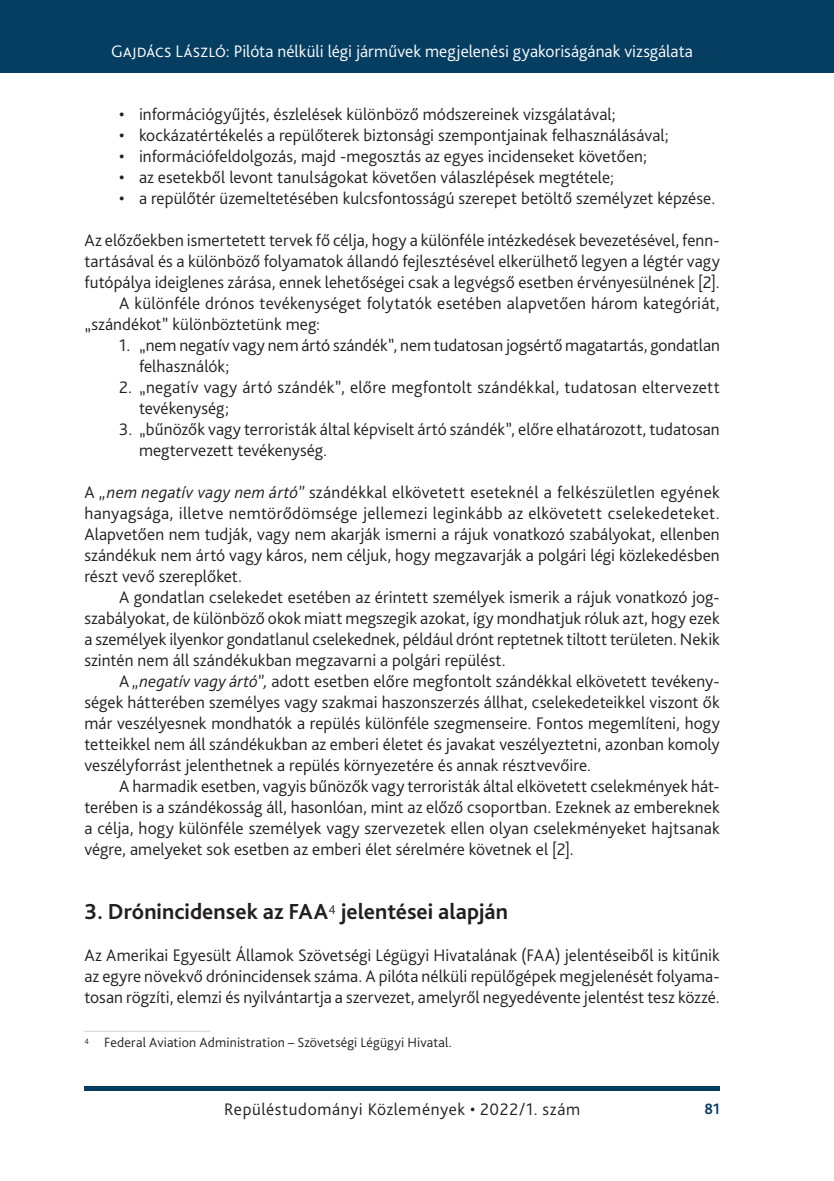
<style>
.page{position:relative;width:834px;height:1181px;background:#fff}
.page>*{position:absolute;margin:0;border:0;box-sizing:border-box;transform-origin:0 0}
._1_1__Head_bold_13{font:700 22.75px "Bliss Pro";color:#231f20}
._1__Body{font:300 17.5px/21px "Bliss Pro";letter-spacing:.005em;color:#231f20;text-align:justify}
._2__Body_1st_paragra{font:300 17.5px/21px "Bliss Pro";color:#231f20;text-align:justify}
.Bullett_üres{font:300 17.5px/21px "Bliss Pro";letter-spacing:.005em;color:#231f20}
.t1{font:300 17.5px "Bliss Pro";letter-spacing:.005em;color:#fff}
._1__Body-2{font:300 17.5px "Bliss Pro";letter-spacing:.03em;color:#231f20}
.t2{font:700 15.75px "Bliss Pro";color:#063e62;scale:.95 1}
.Footnote_text{font:300 14px "Bliss Pro";letter-spacing:.01em;color:#231f20}
.s1{font-weight:400}
.s2{font-style:italic}
</style>
<div class="page">
<div style="left:0;top:0;width:833px;height:73px;background:#063e62"></div>
<div style="left:84px;top:1086px;width:635px;height:5px;background:#063e62"></div>
<hr style="left:84px;top:1031px;width:126px;height:1px;background:#d1d2d4">
<p class="t1" style="left:111px;top:41px;width:583px">Gajdács László: Pilóta nélküli légi járművek megjelenési gyakoriságának vizsgálata</p>
<p class="_1__Body" style="left:119px;top:103px;width:498px"><span class="s1">•</span> információgyűjtés, észlelések különböző módszereinek vizsgálatával;</p>
<p class="_1__Body" style="left:119px;top:124px;width:551px"><span class="s1">•</span> kockázatértékelés a repülőterek biztonsági szempontjainak felhasználásával;</p>
<p class="_1__Body" style="left:119px;top:145px;width:529px"><span class="s1">•</span> információfeldolgozás, majd -megosztás az egyes incidenseket követően;</p>
<p class="_1__Body" style="left:119px;top:166px;width:496px"><span class="s1">•</span> az esetekből levont tanulságokat követően válaszlépések megtétele;</p>
<p class="_1__Body" style="left:119px;top:187px;width:597px"><span class="s1">•</span> a repülőtér üzemeltetésében kulcsfontosságú szerepet betöltő személyzet képzése.</p>
<p class="_2__Body_1st_paragra" style="left:84px;top:229px;width:637px">Az előzőekben ismertetett tervek fő célja, hogy a különféle intézkedések bevezetésével, fenn&shy;tartásával és a különböző folyamatok állandó fejlesztésével elkerülhető legyen a légtér vagy futópálya ideiglenes zárása, ennek lehetőségei csak a legvégső esetben érvényesülnének [2].</p>
<p class="_1__Body" style="left:84px;top:292px;width:636px;text-indent:35px">A különféle drónos tevékenységet folytatók esetében alapvetően három kategóriát, „szándékot” különböztetünk meg:</p>
<p class="Bullett_üres" style="left:139px;top:334px;width:582px;text-indent:-20px">1. „nem negatív vagy nem ártó szándék”, nem tudatosan jogsértő magatartás, gondatlan felhasználók;</p>
<p class="Bullett_üres" style="left:139px;top:376px;width:582px;text-indent:-20px">2. „negatív vagy ártó szándék”, előre megfontolt szándékkal, tudatosan eltervezett tevékenység;</p>
<p class="Bullett_üres" style="left:139px;top:418px;width:582px;text-indent:-20px">3. „bűnözők vagy terroristák által képviselt ártó szándék”, előre elhatározott, tudatosan megtervezett tevékenység.</p>
<p class="_2__Body_1st_paragra" style="left:84px;top:481px;width:636px">A <span class="s2">„nem negatív vagy nem ártó”</span> szándékkal elkövetett eseteknél a felkészületlen egyének hanyagsága, illetve nemtörődömsége jellemezi leginkább az elkövetett cselekedeteket.<br>Alapvetően nem tudják, vagy nem akarják ismerni a rájuk vonatkozó szabályokat, ellenben szándékuk nem ártó vagy káros, nem céljuk, hogy megzavarják a polgári légi közlekedésben részt vevő szereplőket.</p>
<p class="_1__Body" style="left:84px;top:586px;width:636px;text-indent:35px">A gondatlan cselekedet esetében az érintett személyek ismerik a rájuk vonatkozó jog&shy;szabályokat, de különböző okok miatt megszegik azokat, így mondhatjuk róluk azt, hogy ezek a személyek ilyenkor gondatlanul cselekednek, például drónt reptetnek tiltott területen. Nekik szintén nem áll szándékukban megzavarni a polgári repülést.</p>
<p class="_1__Body" style="left:84px;top:670px;width:637px;text-indent:35px">A <span class="s2">„negatív vagy ártó”,</span> adott esetben előre megfontolt szándékkal elkövetett tevékeny&shy;ségek hátterében személyes vagy szakmai haszonszerzés állhat, cselekedeteikkel viszont ők már veszélyesnek mondhatók a repülés különféle szegmenseire. Fontos megemlíteni, hogy tetteikkel nem áll szándékukban az emberi életet és javakat veszélyeztetni, azonban komoly veszélyforrást jelenthetnek a repülés környezetére és annak résztvevőire.</p>
<p class="_1__Body" style="left:84px;top:775px;width:636px;text-indent:35px">A harmadik esetben, vagyis bűnözők vagy terroristák által elkövetett cselekmények hát&shy;terében is a szándékosság áll, hasonlóan, mint az előző csoportban. Ezeknek az embereknek a célja, hogy különféle személyek vagy szervezetek ellen olyan cselekményeket hajtsanak végre, amelyeket sok esetben az emberi élet sérelmére követnek el [2].</p>
<p class="_1_1__Head_bold_13" style="left:84px;top:897px;width:425px">3. Drónincidensek az FAA<sup>4</sup> jelentései alapján</p>
<p class="_2__Body_1st_paragra" style="left:84px;top:943px;width:637px">Az Amerikai Egyesült Államok Szövetségi Légügyi Hivatalának (FAA) jelentéseiből is kitűnik az egyre növekvő drónincidensek száma. A pilóta nélküli repülőgépek megjelenését folyama&shy;tosan rögzíti, elemzi és nyilvántartja a szervezet, amelyről negyedévente jelentést tesz közzé.</p>
<p class="Footnote_text" style="left:84px;top:1033px;width:369px"><sup>4</sup> Federal Aviation Administration – Szövetségi Légügyi Hivatal.</p>
<p class="_1__Body-2" style="left:224px;top:1098px;width:357px">Repüléstudományi Közlemények • 2022/1. szám</p>
<p class="t2" style="left:704px;top:1099px;width:18px">81</p>
</div>
